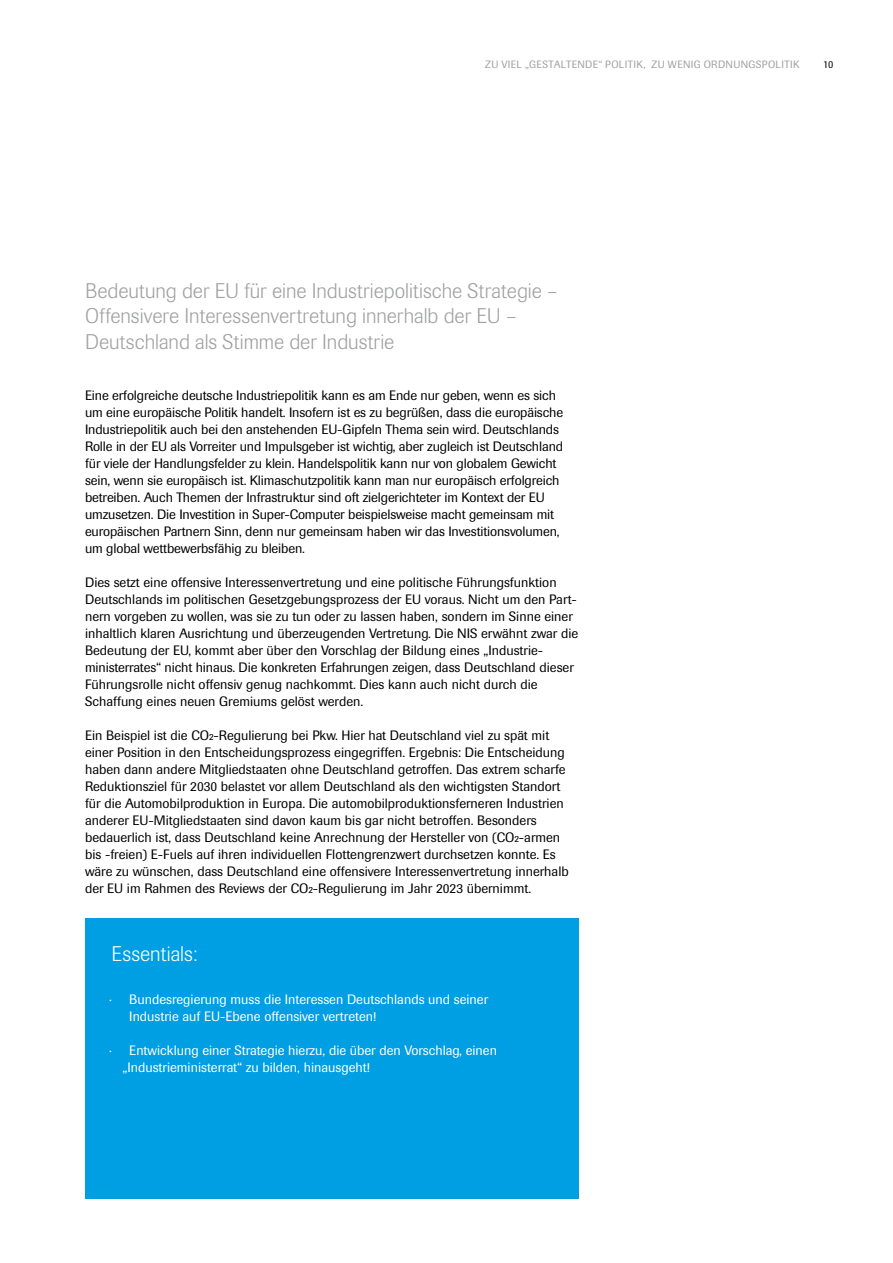
<style>
.page{position:relative;width:893px;height:1263px;background:#fff}
.page>*{position:absolute;margin:0;border:0;box-sizing:border-box;transform-origin:0 0}
.t1{font:300 21px/25.5px "Imago Pro";color:#a0a1a1}
.t2{font:300 21px "Imago Pro";color:#fff}
.t3{font:13.5px/17px "Imago Pro";color:#000}
.t4{font:13.5px/17px "Imago Pro";color:#fff}
.t5{font:10.5px "Imago Pro";letter-spacing:.03em;color:#a0a1a1}
.t6{font:10.5px "Imago Pro";color:#000}
</style>
<div class="page">
<div style="left:85px;top:918px;width:493px;height:281px;background:#009ee3"></div>
<p class="t5" style="left:485px;top:58px;width:52px">Zu viel „ges</p>
<p class="t5" style="left:549px;top:58px;width:208px">taltende“ Politik, zu wenig Ordnungspo</p>
<p class="t5" style="left:776px;top:58px;width:20px">litik</p>
<p class="t6" style="left:823px;top:58px;width:12px">10</p>
<h1 class="t1" style="left:85px;top:277px;width:474px">Bedeutung der EU für eine Industriepolitische Strategie –<br>Offensivere Interessenvertretung innerhalb der EU –<br>Deutschland als Stimme der Industrie</h1>
<p class="t3" style="left:85px;top:386px;width:480px">Eine erfolgreiche deutsche Industriepolitik kann es am Ende nur geben, wenn es sich um eine europäische Politik handelt. Insofern ist es zu begrüßen, dass die europäische Industriepolitik auch bei den anstehenden EU-Gipfeln Thema sein wird. Deutschlands Rolle in der EU als Vorreiter und Impulsgeber ist wichtig, aber zugleich ist Deutschland für viele der Handlungsfelder zu klein. Handelspolitik kann nur von globalem Gewicht sein, wenn sie europäisch ist. Klimaschutzpolitik kann man nur europäisch erfolgreich betreiben. Auch Themen der Infrastruktur sind oft zielgerichteter im Kontext der EU umzusetzen. Die Investition in Super-Computer beispielsweise macht gemeinsam mit europäischen Partnern Sinn, denn nur gemeinsam haben wir das Investitionsvolumen, um global wettbewerbsfähig zu bleiben.</p>
<p class="t3" style="left:85px;top:573px;width:495px">Dies setzt eine offensive Interessenvertretung und eine politische Führungsfunktion Deutschlands im politischen Gesetzgebungsprozess der EU voraus. Nicht um den Part&shy;nern vorgeben zu wollen, was sie zu tun oder zu lassen haben, sondern im Sinne einer inhaltlich klaren Ausrichtung und überzeugenden Vertretung. Die NIS erwähnt zwar die Bedeutung der EU, kommt aber über den Vorschlag der Bildung eines „Industrie&shy;ministerrates“ nicht hinaus. Die konkreten Erfahrungen zeigen, dass Deutschland dieser Führungsrolle nicht offensiv genug nachkommt. Dies kann auch nicht durch die Schaffung eines neuen Gremiums gelöst werden.</p>
<p class="t3" style="left:85px;top:727px;width:485px">Ein Beispiel ist die CO2-Regulierung bei Pkw. Hier hat Deutschland viel zu spät mit einer Position in den Entscheidungsprozess eingegriffen. Ergebnis: Die Entscheidung haben dann andere Mitgliedstaaten ohne Deutschland getroffen. Das extrem scharfe Reduktionsziel für 2030 belastet vor allem Deutschland als den wichtigsten Standort für die Automobilproduktion in Europa. Die automobilproduktionsferneren Industrien anderer EU-Mitgliedstaaten sind davon kaum bis gar nicht betroffen. Besonders bedauerlich ist, dass Deutschland keine Anrechnung der Hersteller von (CO2-armen bis -freien) E-Fuels auf ihren individuellen Flottengrenzwert durchsetzen konnte. Es wäre zu wünschen, dass Deutschland eine offensivere Interessenvertretung innerhalb der EU im Rahmen des Reviews der CO2-Regulierung im Jahr 2023 übernimmt.</p>
<h1 class="t2" style="left:112px;top:940px;width:87px">Essentials:</h1>
<p class="t4" style="left:129px;top:990px;width:360px;text-indent:-20px">· Bundesregierung muss die Interessen Deutschlands und seiner<br>Industrie auf EU-Ebene offensiver vertreten!</p>
<p class="t4" style="left:122px;top:1041px;width:376px;text-indent:-13px">· Entwicklung einer Strategie hierzu, die über den Vorschlag, einen „Industrieministerrat“ zu bilden, hinausgeht!</p>
</div>
